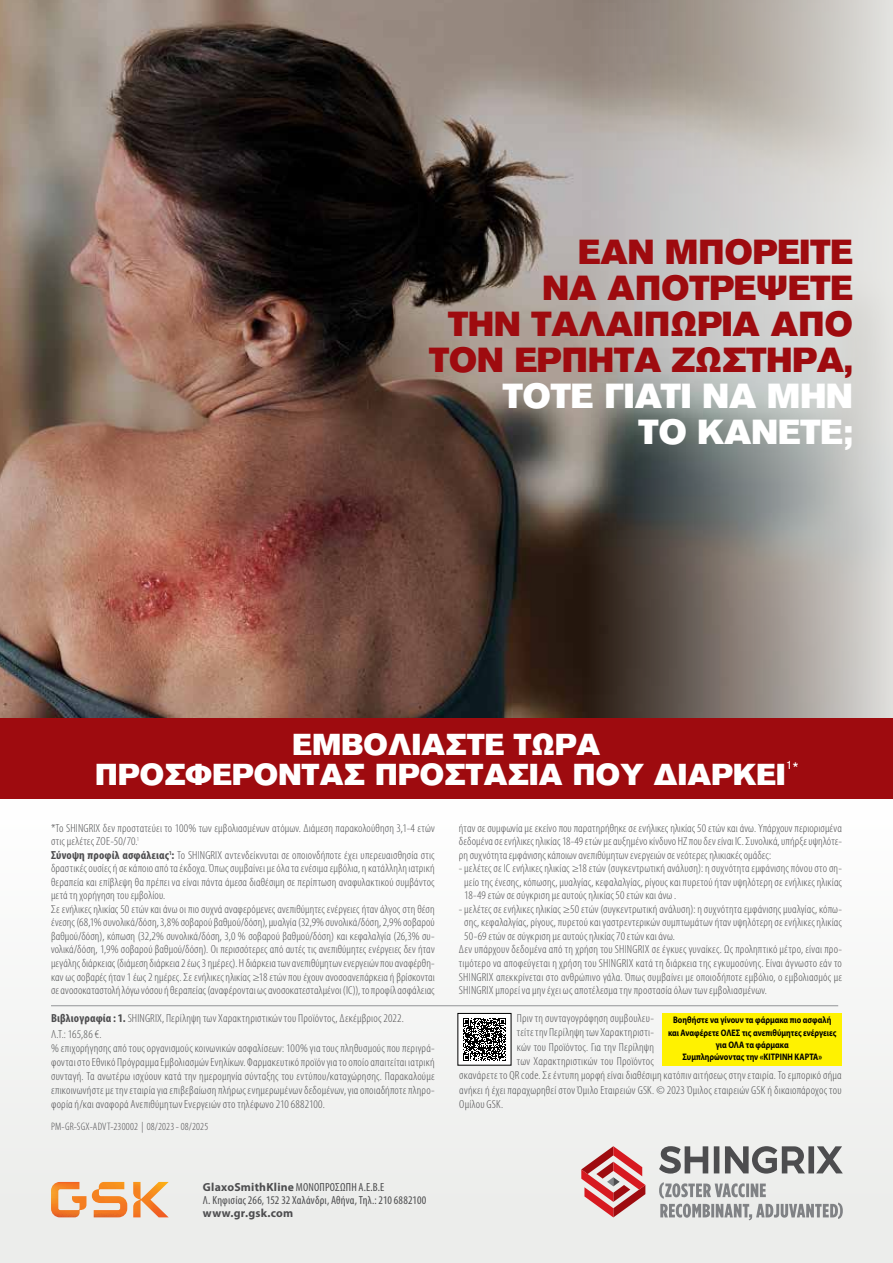
<style>
.page{position:relative;width:893px;height:1263px;background:#fff}
.page>*{position:absolute;margin:0;border:0;box-sizing:border-box;transform-origin:0 0}
.t1{font:34.5px/36px "Akzidenz Grotesk Pro Super";color:#9e0b0f;text-align:right}
.t2{font:34.5px/36px "Akzidenz Grotesk Pro Super";color:#fff;text-align:right}
.t3{font:30px/30px "Akzidenz Grotesk Pro Super";letter-spacing:.01em;color:#fff;text-align:center}
.t4{font:12px "Akzidenz Grotesk Pro";color:#fff}
.t5{font:300 condensed 11.7px/13.5px "Myriad Pro";letter-spacing:.015em;color:#4d4d4f;text-align:justify;scale:1.05 1}
.t6{font:condensed 11.7px/13px "Myriad Pro";letter-spacing:.015em;color:#4d4d4f}
.t7{font:700 11.7px "Myriad Pro";letter-spacing:.02em;color:#4d4d4f}
.t8{font:300 condensed 10.8px "Myriad Pro";letter-spacing:.02em;color:#4d4d4f}
.t9{font:700 9.45px/12.1px "Myriad Pro";color:#000;text-align:center;scale:.84 1}
.s1{font-size:16.5px}
.s2{font-weight:700}
.s3{font-weight:700;font-stretch:normal}
</style>
<div class="page">
<div style="left:0;top:799px;width:893px;height:464px;background:#f5f5f4"></div>
<img style="left:0;top:0;width:580px;height:719px">
<svg style="left:580px;top:0;width:313px;height:719px"></svg>
<div style="left:0;top:719px;width:893px;height:80px;background:#9e0b0f"></div>
<div style="left:663px;top:1013px;width:179px;height:53px;background:#fff200"></div>
<svg style="left:51px;top:1182px;width:35px;height:35px"></svg>
<svg style="left:92px;top:1182px;width:35px;height:35px"></svg>
<svg style="left:133px;top:1182px;width:36px;height:35px"></svg>
<hr style="left:51px;top:1005px;width:787px;height:1px;background:#939598">
<div style="left:458px;top:1013px;width:53px;height:52px;background:#fff"></div>
<svg style="left:463px;top:1018px;width:43px;height:42px"></svg>
<svg style="left:659px;top:1182px;width:184px;height:38px"></svg>
<svg style="left:659px;top:1146px;width:184px;height:27px"></svg>
<svg style="left:581px;top:1146px;width:64px;height:71px"></svg>
<h1 class="t1" style="left:429px;top:234px;width:425px">ΕΆΝ ΜΠΟΡΕΙΤΕ<br>ΝΆ ΆΠΟΤΡΕΨΕΤΕ<br>ΤΗΝ ΤΆΛΆΙΠΏΡΙΆ ΆΠΟ<br>ΤΟΝ ΕΡΠΗΤΆ ΖΏΣΤΗΡΆ,</h1>
<h1 class="t2" style="left:503px;top:378px;width:352px">ΤΟΤΕ ΓΙΆΤΙ ΝΆ ΜΗΝ<br>ΤΟ ΚΆΝΕΤΕ;</h1>
<h2 class="t3" style="left:95px;top:729px;width:692px">ΕΜΒΟΛΙΆΣΤΕ ΤΏΡΆ<br>ΠΡΟΣΦΕΡΟΝΤΆΣ ΠΡΟΣΤΆΣIΆ ΠΟΥ ΔΙΆΡΚΕΙ</h2>
<p class="t4" style="left:786px;top:757px;width:14px">1<span class="s1">*</span></p>
<p class="t5" style="left:51px;top:821px;width:367px;text-align:left">*Το SHINGRIX δεν προστατεύει το 100% των εμβολιασμένων ατόμων. Διάμεση παρακολούθηση 3,1-4 ετών στις μελέτες ZOE-50/70.<sup>1<br></sup><span class="s2">Σύνοψη προφίλ ασφάλειας</span><sup>1</sup><span class="s2">:</span> Το SHINGRIX αντενδείκνυται σε οποιονδήποτε έχει υπερευαισθησία στις δραστικές ουσίες ή σε κάποιο από τα έκδοχα. Όπως συμβαίνει με όλα τα ενέσιμα εμβόλια, η κατάλληλη ιατρική θεραπεία και επίβλεψη θα πρέπει να είναι πάντα άμεσα διαθέσιμη σε περίπτωση αναφυλακτικού συμβάντος μετά τη χορήγηση του εμβολίου.<br>Σε ενήλικες ηλικίας 50 ετών και άνω οι πιο συχνά αναφερόμενες ανεπιθύμητες ενέργειες ήταν άλγος στη θέση ένεσης (68,1% συνολικά/δόση, 3,8% σοβαρού βαθμού/δόση), μυαλγία (32,9% συνολικά/δόση, 2,9% σοβαρού βαθμού/δόση), κόπωση (32,2% συνολικά/δόση, 3,0 % σοβαρού βαθμού/δόση) και κεφαλαλγία (26,3% συ&shy;νολικά/δόση, 1,9% σοβαρού βαθμού/δόση). Οι περισσότερες από αυτές τις ανεπιθύμητες ενέργειες δεν ήταν μεγάλης διάρκειας (διάμεση διάρκεια 2 έως 3 ημέρες). Η διάρκεια των ανεπιθύμητων ενεργειών που αναφέρθη&shy;καν ως σοβαρές ήταν 1έως 2ημέρες. Σε ενήλικες ηλικίας ≥18ετών που έχουν ανοσοανεπάρκεια ή βρίσκονται σε ανοσοκαταστολή λόγω νόσου ή θεραπείας (αναφέρονται ως ανοσοκατεσταλμένοι (IC)), το προφίλ ασφάλειας</p>
<p class="t5" style="left:459px;top:821px;width:366px">ήταν σε συμφωνία με εκείνο που παρατηρήθηκε σε ενήλικες ηλικίας 50ετών και άνω. Υπάρχουν περιορισμένα δεδομένα σε ενήλικες ηλικίας 18-49 ετών με αυξημένο κίνδυνο ΗΖ που δεν είναι IC. Συνολικά, υπήρξε υψηλότε&shy;ρη συχνότητα εμφάνισης κάποιων ανεπιθύμητων ενεργειών σε νεότερες ηλικιακές ομάδες:</p>
<p class="t5" style="left:464px;top:862px;width:361px;text-indent:-5px">- μελέτες σε IC ενήλικες ηλικίας ≥18 ετών (συγκεντρωτική ανάλυση): η συχνότητα εμφάνισης πόνου στο ση&shy;μείο της ένεσης, κόπωσης, μυαλγίας, κεφαλαλγίας, ρίγους και πυρετού ήταν υψηλότερη σε ενήλικες ηλικίας 18-49 ετών σε σύγκριση με αυτούς ηλικίας 50 ετών και άνω .</p>
<p class="t5" style="left:459px;top:902px;width:366px">- μελέτες σε ενήλικες ηλικίας ≥50 ετών (συγκεντρωτική ανάλυση): η συχνότητα εμφάνισης μυαλγίας, κόπω-</p>
<p class="t5" style="left:464px;top:916px;width:361px">σης, κεφαλαλγίας, ρίγους, πυρετού και γαστρεντερικών συμπτωμάτων ήταν υψηλότερη σε ενήλικες ηλικίας</p>
<p class="t5" style="left:464px;top:930px;width:202px">50-69 ετών σε σύγκριση με αυτούς ηλικίας 70 ετών και άνω.</p>
<p class="t5" style="left:459px;top:943px;width:366px">Δεν υπάρχουν δεδομένα από τη χρήση του SHINGRIX σε έγκυες γυναίκες. Ως προληπτικό μέτρο, είναι προ-</p>
<p class="t5" style="left:459px;top:957px;width:366px">τιμότερο να αποφεύγεται η χρήση του SHINGRIX κατά τη διάρκεια της εγκυμοσύνης. Είναι άγνωστο εάν το</p>
<p class="t5" style="left:459px;top:970px;width:366px">SHINGRIX απεκκρίνεται στο ανθρώπινο γάλα. Όπως συμβαίνει με οποιοδήποτε εμβόλιο, ο εμβολιασμός με</p>
<p class="t5" style="left:459px;top:984px;width:295px">SHINGRIX μπορεί να μην έχει ως αποτέλεσμα την προστασία όλων των εμβολιασμένων.</p>
<p class="t5" style="left:51px;top:1010px;width:338px;line-height:15.8px"><span class="s2">Βιβλιογραφία: 1.</span> SHINGRIX, Περίληψη των Χαρακτηριστικών του Προϊόντος, Δεκέμβριος 2022.<br>Λ.Τ.: 165,86 €.</p>
<p class="t5" style="left:51px;top:1041px;width:367px;line-height:14.1px">% επιχορήγησης από τους οργανισμούς κοινωνικών ασφαλίσεων: 100% για τους πληθυσμούς που περιγρά&shy;φονται στο Εθνικό Πρόγραμμα Εμβολιασμών Ενηλίκων. Φαρμακευτικό προϊόν για το οποίο απαιτείται ιατρική συνταγή. Τα ανωτέρω ισχύουν κατά την ημερομηνία σύνταξης του εντύπου/καταχώρησης. Παρακαλούμε επικοινωνήστε με την εταιρία για επιβεβαίωση πλήρως ενημερωμένων δεδομένων, για οποιαδήποτε πληρο&shy;φορία ή/και αναφορά Ανεπιθύμητων Ενεργειών στο τηλέφωνο 210 6882100.</p>
<p class="t8" style="left:51px;top:1121px;width:159px">PM-GR-SGX-ADVT-230002 | 08/2023 - 08/2025</p>
<p class="t6" style="left:203px;top:1181px;width:225px"><span class="s3">GlaxoSmithKline</span> ΜΟΝΟΠΡΟΣΩΠΗ Α.Ε.Β.Ε<br>Λ. Κηφισίας 266, 152 32 Χαλάνδρι, Αθήνα, Τηλ.: 210 6882100</p>
<p class="t7" style="left:203px;top:1206px;width:92px">www.gr.gsk.com</p>
<p class="t5" style="left:517px;top:1011px;width:132px">Πριν τη συνταγογράφηση συμβουλευ-</p>
<p class="t5" style="left:517px;top:1026px;width:132px">τείτε την Περίληψη των Χαρακτηριστι-</p>
<p class="t5" style="left:517px;top:1040px;width:132px">κών του Προϊόντος. Για την Περίληψη</p>
<p class="t5" style="left:517px;top:1054px;width:132px">των Χαρακτηριστικών του Προϊόντος</p>
<p class="t5" style="left:459px;top:1069px;width:366px">σκανάρετε το QR code. Σε έντυπη μορφή είναι διαθέσιμη κατόπιν αιτήσεως στην εταιρία. Το εμπορικό σήμα</p>
<p class="t5" style="left:459px;top:1083px;width:366px">ανήκει ή έχει παραχωρηθεί στον Όμιλο Εταιρειών GSK. © 2023 Όμιλος εταιρειών GSK ή δικαιοπάροχος του</p>
<p class="t5" style="left:459px;top:1098px;width:43px">Ομίλου GSK.</p>
<p class="t9" style="left:668px;top:1014px;width:202px">Βοηθήστε να γίνουν τα φάρμακα πιο ασφαλή και Αναφέρετε ΟΛΕΣ τις ανεπιθύμητες ενέργειες για ΟΛΑ τα φάρμακα<br>Συμπληρώνοντας την «ΚΙΤΡΙΝΗ ΚΑΡΤΑ»</p>
</div>
